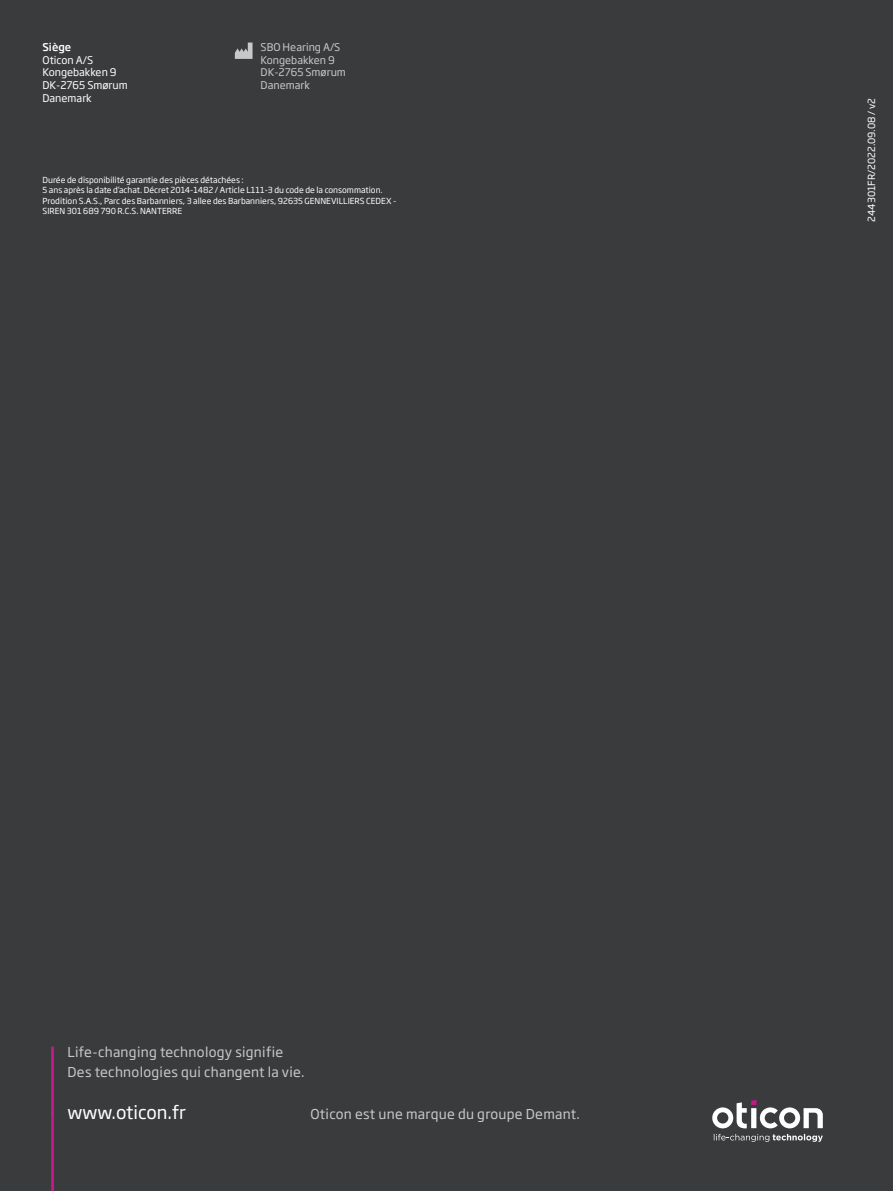
<style>
.page{position:relative;width:893px;height:1191px;background:#3a3b3c}
.page>*{position:absolute;margin:0;border:0;box-sizing:border-box;transform-origin:0 0}
.t1{font:18px "Soho Gothic Pro";color:#fff}
.t2{font:13.5px/19.5px "Soho Gothic Pro";letter-spacing:.02em;color:#c7c8ca}
.t3{font:10.5px/12.8px "Soho Gothic Pro";color:#c7c8ca}
.t4{font:10.5px/12.8px "Soho Gothic Pro";color:#fff}
.t5{font:500 10.5px "Soho Gothic Pro";color:#fff}
.t6{font:9.75px "Soho Gothic Pro";color:#fff}
.t7{font:8.25px/10.5px "Soho Gothic Pro";color:#fff}
</style>
<div class="page">
<svg style="left:712px;top:1100px;width:111px;height:41px"></svg>
<svg style="left:235px;top:43px;width:18px;height:16px"></svg>
<hr style="left:51px;top:1046px;width:3px;height:72px;background:#c5168c">
<hr style="left:51px;top:1118px;width:3px;height:73px;background:#c5168c">
<p class="t5" style="left:43px;top:39px;width:30px">Siège</p>
<p class="t4" style="left:43px;top:53px;width:87px">Oticon A/S<br>Kongebakken 9<br>DK-2765 Smørum<br>Danemark</p>
<p class="t3" style="left:261px;top:40px;width:87px">SBO Hearing A/S<br>Kongebakken 9<br>DK-2765 Smørum<br>Danemark</p>
<p class="t7" style="left:43px;top:174px;width:355px">Durée de disponibilité garantie des pièces détachées :<br>5 ans après la date d’achat. Décret 2014-1482 / Article L111-3 du code de la consommation.<br>Prodition S.A.S., Parc des Barbanniers, 3 allee des Barbanniers, 92635 GENNEVILLIERS CEDEX - SIREN 301 689 790 R.C.S. NANTERRE</p>
<p class="t6" style="left:864px;top:222px;width:125px;rotate:-90deg">244301FR/2022.09.08 / v2</p>
<h2 class="t2" style="left:68px;top:1041px;width:239px">Life-changing technology signifie<br>Des technologies qui changent la vie.</h2>
<h1 class="t1" style="left:68px;top:1098px;width:120px">www.oticon.fr</h1>
<h2 class="t2" style="left:310px;top:1103px;width:271px">Oticon est une marque du groupe Demant.</h2>
</div>
